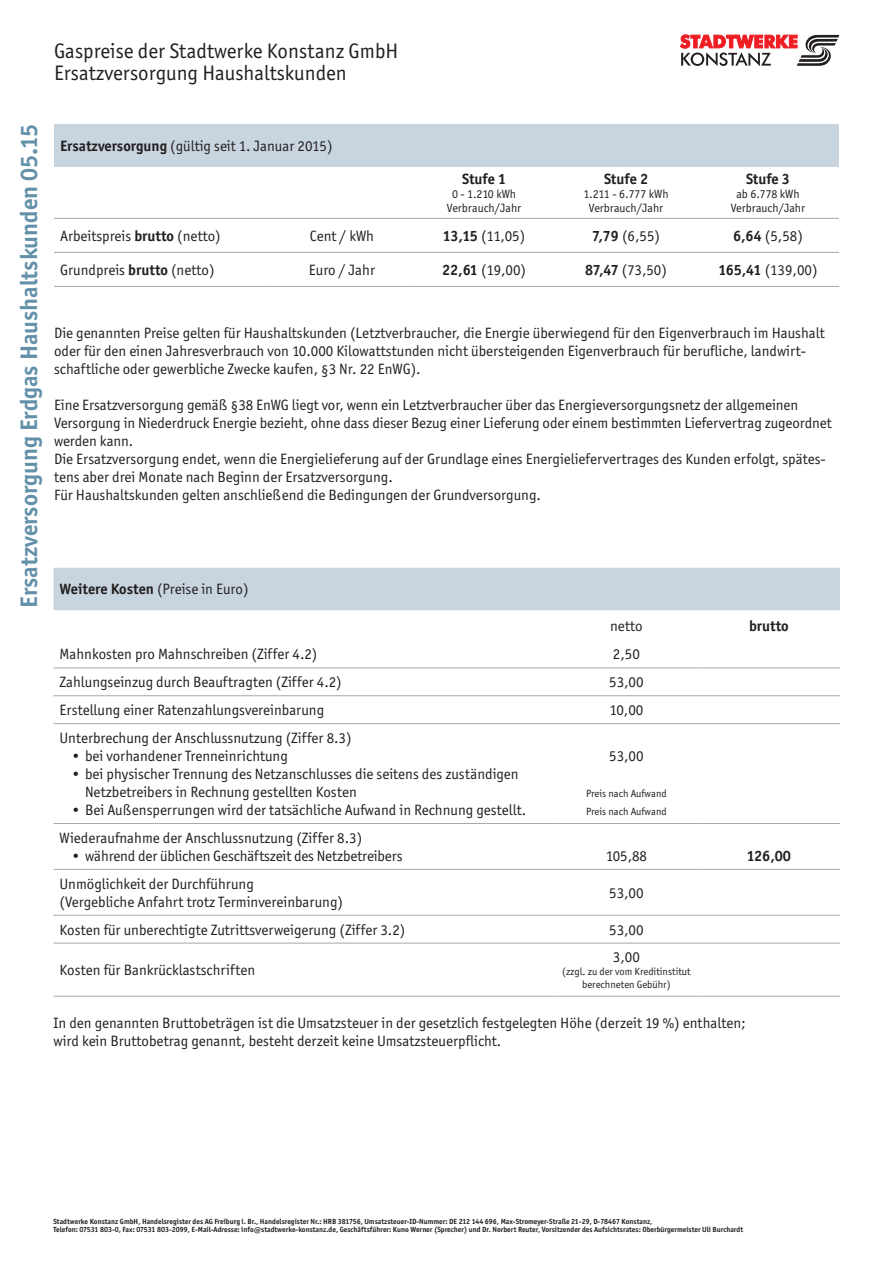
<style>
.page{position:relative;width:893px;height:1263px;background:#fff}
.page>*{position:absolute;margin:0;border:0;box-sizing:border-box;transform-origin:0 0}
.t1{font:700 24px "Officina Sans ITC Std";color:#6391a9}
.t2{font:21px/22.5px "Officina Sans ITC Std";color:#231f20}
.t3{font:15px/18px "Officina Sans ITC Std";color:#231f20}
.t4{font:700 15px "Officina Sans ITC Std";color:#231f20}
.t5{font:12px/14.4px "Officina Sans ITC Std";color:#231f20;text-align:center}
.t6{font:10.5px/18px "Officina Sans ITC Std";color:#231f20}
.t7{font:700 7.5px/7.9px "Officina Sans ITC Std";color:#231f20}
.s1{font-weight:700}
</style>
<div class="page">
<svg style="left:680px;top:35px;width:159px;height:31px"></svg>
<div style="left:54px;top:124px;width:785px;height:43px;background:#c8d5df"></div>
<hr style="left:54px;top:218px;width:217px;height:1px;background:#a8a9ad">
<hr style="left:271px;top:218px;width:142px;height:1px;background:#a8a9ad">
<hr style="left:413px;top:218px;width:142px;height:1px;background:#a8a9ad">
<hr style="left:555px;top:218px;width:142px;height:1px;background:#a8a9ad">
<hr style="left:697px;top:218px;width:142px;height:1px;background:#a8a9ad">
<hr style="left:54px;top:252px;width:217px;height:1px;background:#a8a9ad">
<hr style="left:271px;top:252px;width:142px;height:1px;background:#a8a9ad">
<hr style="left:413px;top:252px;width:142px;height:1px;background:#a8a9ad">
<hr style="left:555px;top:252px;width:142px;height:1px;background:#a8a9ad">
<hr style="left:697px;top:252px;width:142px;height:1px;background:#a8a9ad">
<hr style="left:54px;top:286px;width:217px;height:1px;background:#a8a9ad">
<hr style="left:271px;top:286px;width:142px;height:1px;background:#a8a9ad">
<hr style="left:413px;top:286px;width:142px;height:1px;background:#a8a9ad">
<hr style="left:555px;top:286px;width:142px;height:1px;background:#a8a9ad">
<hr style="left:697px;top:286px;width:142px;height:1px;background:#a8a9ad">
<div style="left:54px;top:568px;width:786px;height:42px;background:#c8d5df"></div>
<hr style="left:54px;top:668px;width:501px;height:1px;background:#a8a9ad">
<hr style="left:555px;top:668px;width:143px;height:1px;background:#a8a9ad">
<hr style="left:698px;top:668px;width:142px;height:1px;background:#a8a9ad">
<hr style="left:54px;top:695px;width:501px;height:1px;background:#a8a9ad">
<hr style="left:555px;top:695px;width:143px;height:1px;background:#a8a9ad">
<hr style="left:698px;top:695px;width:142px;height:1px;background:#a8a9ad">
<hr style="left:54px;top:723px;width:501px;height:1px;background:#a8a9ad">
<hr style="left:555px;top:723px;width:143px;height:1px;background:#a8a9ad">
<hr style="left:698px;top:723px;width:142px;height:1px;background:#a8a9ad">
<hr style="left:54px;top:823px;width:501px;height:1px;background:#a8a9ad">
<hr style="left:555px;top:823px;width:143px;height:1px;background:#a8a9ad">
<hr style="left:698px;top:823px;width:142px;height:1px;background:#a8a9ad">
<hr style="left:54px;top:869px;width:501px;height:1px;background:#a8a9ad">
<hr style="left:555px;top:869px;width:143px;height:1px;background:#a8a9ad">
<hr style="left:698px;top:869px;width:142px;height:1px;background:#a8a9ad">
<hr style="left:54px;top:915px;width:501px;height:1px;background:#a8a9ad">
<hr style="left:555px;top:915px;width:143px;height:1px;background:#a8a9ad">
<hr style="left:698px;top:915px;width:142px;height:1px;background:#a8a9ad">
<hr style="left:54px;top:943px;width:501px;height:1px;background:#a8a9ad">
<hr style="left:555px;top:943px;width:143px;height:1px;background:#a8a9ad">
<hr style="left:698px;top:943px;width:142px;height:1px;background:#a8a9ad">
<hr style="left:54px;top:996px;width:501px;height:1px;background:#a8a9ad">
<hr style="left:555px;top:996px;width:143px;height:1px;background:#a8a9ad">
<hr style="left:698px;top:996px;width:142px;height:1px;background:#a8a9ad">
<h2 class="t2" style="left:54px;top:39px;width:346px">Gaspreise der Stadtwerke Konstanz GmbH<br>Ersatzversorgung Haushaltskunden</h2>
<h1 class="t1" style="left:14px;top:608px;width:485px;rotate:-90deg">Ersatzversorgung Erdgas Haushaltskunden 05.15</h1>
<p class="t3" style="left:60px;top:137px;width:274px"><span class="s1">Ersatzversorgung</span> (gültig seit 1. Januar 2015)</p>
<p class="t4" style="left:462px;top:169px;width:45px">Stufe 1</p>
<p class="t5" style="left:447px;top:187px;width:76px">0 - 1.210 kWh<br>Verbrauch/Jahr</p>
<p class="t4" style="left:604px;top:169px;width:45px">Stufe 2</p>
<p class="t5" style="left:583px;top:187px;width:87px">1.211 - 6.777 kWh<br>Verbrauch/Jahr</p>
<p class="t4" style="left:746px;top:169px;width:45px">Stufe 3</p>
<p class="t5" style="left:731px;top:187px;width:76px">ab 6.778 kWh<br>Verbrauch/Jahr</p>
<p class="t3" style="left:60px;top:227px;width:162px">Arbeitspreis <span class="s1">brutto</span> (netto)</p>
<p class="t3" style="left:310px;top:227px;width:66px">Cent / kWh</p>
<p class="t3" style="left:443px;top:227px;width:84px"><span class="s1">13,15</span> (11,05)</p>
<p class="t3" style="left:592px;top:227px;width:69px"><span class="s1">7,79</span> (6,55)</p>
<p class="t3" style="left:733px;top:227px;width:71px"><span class="s1">6,64</span> (5,58)</p>
<p class="t3" style="left:60px;top:261px;width:156px">Grundpreis <span class="s1">brutto</span> (netto)</p>
<p class="t3" style="left:309px;top:261px;width:68px">Euro / Jahr</p>
<p class="t3" style="left:442px;top:261px;width:86px"><span class="s1">22,61</span> (19,00)</p>
<p class="t3" style="left:585px;top:261px;width:83px"><span class="s1">87,47</span> (73,50)</p>
<p class="t3" style="left:718px;top:261px;width:101px"><span class="s1">165,41</span> (139,00)</p>
<p class="t3" style="left:54px;top:324px;width:772px">Die genannten Preise gelten für Haushaltskunden (Letztverbraucher, die Energie überwiegend für den Eigenverbrauch im Haushalt oder für den einen Jahresverbrauch von 10.000 Kilowattstunden nicht übersteigenden Eigenverbrauch für berufliche, landwirt&shy;schaftliche oder gewerbliche Zwecke kaufen, §3 Nr. 22 EnWG).</p>
<p class="t3" style="left:54px;top:396px;width:779px">Eine Ersatzversorgung gemäß §38 EnWG liegt vor, wenn ein Letztverbraucher über das Energieversorgungsnetz der allgemeinen Versorgung in Niederdruck Energie bezieht, ohne dass dieser Bezug einer Lieferung oder einem bestimmten Liefervertrag zugeordnet werden kann.<br>Die Ersatzversorgung endet, wenn die Energielieferung auf der Grundlage eines Energieliefervertrages des Kunden erfolgt, spätes&shy;tens aber drei Monate nach Beginn der Ersatzversorgung.<br>Für Haushaltskunden gelten anschließend die Bedingungen der Grundversorgung.</p>
<p class="t3" style="left:60px;top:580px;width:191px"><span class="s1">Weitere Kosten</span> (Preise in Euro)</p>
<p class="t3" style="left:610px;top:616px;width:34px">netto</p>
<p class="t4" style="left:749px;top:616px;width:41px">brutto</p>
<p class="t3" style="left:60px;top:645px;width:259px">Mahnkosten pro Mahnschreiben (Ziffer 4.2)</p>
<p class="t3" style="left:613px;top:645px;width:28px">2,50</p>
<p class="t3" style="left:60px;top:673px;width:284px">Zahlungseinzug durch Beauftragten (Ziffer 4.2)</p>
<p class="t3" style="left:609px;top:673px;width:36px">53,00</p>
<p class="t3" style="left:60px;top:701px;width:266px">Erstellung einer Ratenzahlungsvereinbarung</p>
<p class="t3" style="left:609px;top:701px;width:35px">10,00</p>
<p class="t3" style="left:60px;top:729px;width:294px">Unterbrechung der Anschlussnutzung (Ziffer 8.3)</p>
<p class="t3" style="left:72px;top:747px;width:217px">• bei vorhandener Trenneinrichtung</p>
<p class="t3" style="left:85px;top:765px;width:435px;text-indent:-13px">• bei physischer Trennung des Netzanschlusses die seitens des zuständigen<br>Netzbetreibers in Rechnung gestellten Kosten</p>
<p class="t3" style="left:72px;top:801px;width:455px">• Bei Außensperrungen wird der tatsächliche Aufwand in Rechnung gestellt.</p>
<p class="t3" style="left:609px;top:747px;width:36px">53,00</p>
<p class="t6" style="left:586px;top:784px;width:82px">Preis nach Aufwand<br>Preis nach Aufwand</p>
<p class="t3" style="left:60px;top:829px;width:304px">Wiederaufnahme der Anschlussnutzung (Ziffer 8.3)</p>
<p class="t3" style="left:72px;top:847px;width:332px">• während der üblichen Geschäftszeit des Netzbetreibers</p>
<p class="t3" style="left:606px;top:847px;width:43px">105,88</p>
<p class="t4" style="left:747px;top:846px;width:46px">126,00</p>
<p class="t3" style="left:60px;top:874px;width:285px">Unmöglichkeit der Durchführung<br>(Vergebliche Anfahrt trotz Terminvereinbarung)</p>
<p class="t3" style="left:609px;top:883px;width:36px">53,00</p>
<p class="t3" style="left:60px;top:920px;width:347px">Kosten für unberechtigte Zutrittsverweigerung (Ziffer 3.2)</p>
<p class="t3" style="left:609px;top:920px;width:36px">53,00</p>
<p class="t3" style="left:60px;top:961px;width:197px">Kosten für Bankrücklastschriften</p>
<p class="t3" style="left:613px;top:948px;width:28px">3,00</p>
<p class="t6" style="left:562px;top:965px;width:130px;line-height:12.6px;text-align:center">(zzgl. zu der vom Kreditinstitut berechneten Gebühr)</p>
<p class="t3" style="left:54px;top:1014px;width:693px">In den genannten Bruttobeträgen ist die Umsatzsteuer in der gesetzlich festgelegten Höhe (derzeit 19 %) enthalten; wird kein Bruttobetrag genannt, besteht derzeit keine Umsatzsteuerpflicht.</p>
<p class="t7" style="left:54px;top:1217px;width:691px">Stadtwerke Konstanz GmbH, Handelsregister des AG Freiburg i. Br., Handelsregister Nr.: HRB 381756, Umsatzsteuer-ID-Nummer: DE 212 144 696, Max-Stromeyer-Straße 21-29, D-78467 Konstanz,<br>Telefon: 07531 803-0, Fax: 07531 803-2099, E-Mail-Adresse: info@stadtwerke-konstanz.de, Geschäftsführer: Kuno Werner (Sprecher) und Dr. Norbert Reuter, Vorsitzender des Aufsichtsrates: Oberbürgermeister Uli Burchardt</p>
</div>
